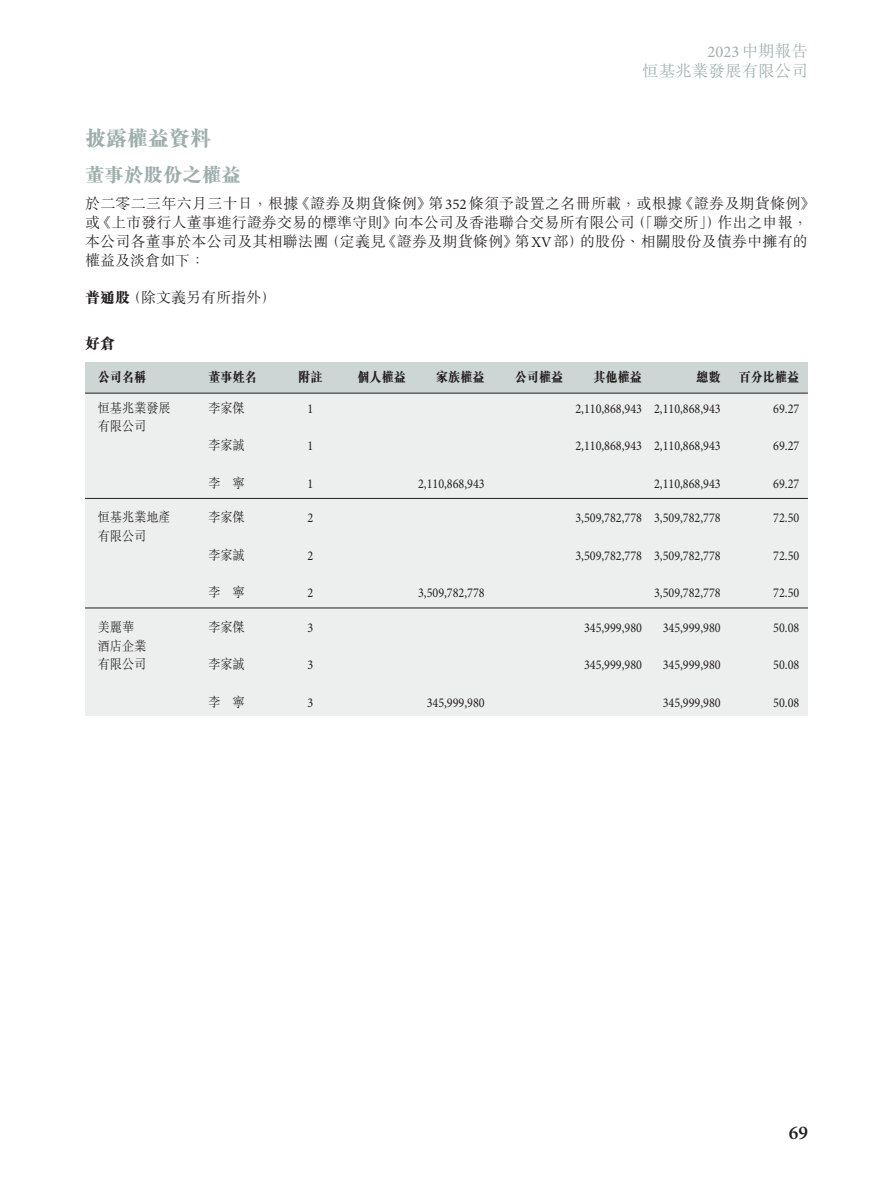
<style>
.page{position:relative;width:893px;height:1191px;background:#fff}
.page>*{position:absolute;margin:0;border:0;box-sizing:border-box;transform-origin:0 0}
.t1{font:800 21px "M Sung HK";color:#9daeac}
.t2{font:800 19.5px "M Sung HK";color:#9daeac}
.t3{font:600 19.5px "Minion Pro";color:#231f20}
.t4{font:300 16.5px "M Sung HK";letter-spacing:.005em;color:#9daeac}
.t5{font:16.5px "Minion Pro";color:#9daeac}
.t6{font:300 15px/18.8px "M Sung HK";letter-spacing:.015em;color:#231f20}
.t7{font:800 15px "M Sung HK";color:#231f20}
.t8{font:13.5px "Minion Pro";color:#231f20;scale:.9 1}
.t9{font:300 13.5px/18.8px "M Sung HK";color:#231f20;scale:.9 1}
.t10{font:800 13.5px "M Sung HK";color:#231f20;scale:.9 1}
.s1{font-family:"M Sung HK";font-weight:300}
.s2{font-family:"Minion Pro";font-weight:400}
.s3{font-weight:800}
</style>
<div class="page">
<div style="left:85px;top:376px;width:723px;height:339px;background:#edeeee"></div>
<div style="left:85px;top:362px;width:723px;height:31px;background:#ced6d5"></div>
<hr style="left:85px;top:393px;width:723px;height:1px;background:#231f20">
<hr style="left:85px;top:498px;width:723px;height:1px;background:#231f20">
<hr style="left:85px;top:607px;width:723px;height:1px;background:#231f20">
<p class="t5" style="left:708px;top:41px;width:102px">2023<span class="s1">中期報告</span></p>
<p class="t4" style="left:642px;top:59px;width:167px">恒基兆業發展有限公司</p>
<h1 class="t1" style="left:85px;top:128px;width:127px">披露權益資料</h1>
<h2 class="t2" style="left:85px;top:165px;width:157px">董事於股份之權益</h2>
<p class="t6" style="left:85px;top:194px;width:732px">於二零二三年六月三十日，根據《證券及期貨條例》第<span class="s2">352</span>條須予設置之名冊所載，或根據《證券及期貨條例》或《上市發行人董事進行證券交易的標準守則》向本公司及香港聯合交易所有限公司（「聯交所」）作出之申報，本公司各董事於本公司及其相聯法團（定義見《證券及期貨條例》第<span class="s2">XV</span>部）的股份、相關股份及債券中擁有的權益及淡倉如下：</p>
<p class="t6" style="left:85px;top:287px;width:193px"><span class="s3">普通股</span>（除文義另有所指外）</p>
<p class="t7" style="left:85px;top:336px;width:31px">好倉</p>
<p class="t10" style="left:98px;top:370px;width:56px">公司名稱</p>
<p class="t10" style="left:208px;top:370px;width:55px">董事姓名</p>
<p class="t10" style="left:298px;top:370px;width:28px">附註</p>
<p class="t10" style="left:357px;top:370px;width:55px">個人權益</p>
<p class="t10" style="left:436px;top:370px;width:55px">家族權益</p>
<p class="t10" style="left:515px;top:370px;width:55px">公司權益</p>
<p class="t10" style="left:593px;top:370px;width:55px">其他權益</p>
<p class="t10" style="left:696px;top:370px;width:29px">總數</p>
<p class="t10" style="left:739px;top:370px;width:69px">百分比權益</p>
<p class="t9" style="left:98px;top:397px;width:82px">恒基兆業發展</p>
<p class="t9" style="left:208px;top:397px;width:42px">李家傑</p>
<p class="t8" style="left:307px;top:399px;width:8px">1</p>
<p class="t8" style="left:575px;top:399px;width:163px">2,110,868,943 2,110,868,943</p>
<p class="t8" style="left:773px;top:399px;width:30px">69.27</p>
<p class="t9" style="left:98px;top:416px;width:56px">有限公司</p>
<p class="t9" style="left:208px;top:435px;width:42px">李家誠</p>
<p class="t8" style="left:307px;top:437px;width:8px">1</p>
<p class="t8" style="left:575px;top:437px;width:163px">2,110,868,943 2,110,868,943</p>
<p class="t8" style="left:773px;top:437px;width:30px">69.27</p>
<p class="t9" style="left:208px;top:472px;width:42px">李　寧</p>
<p class="t8" style="left:307px;top:474px;width:8px">1</p>
<p class="t8" style="left:418px;top:474px;width:76px">2,110,868,943</p>
<p class="t8" style="left:654px;top:474px;width:76px">2,110,868,943</p>
<p class="t8" style="left:773px;top:474px;width:30px">69.27</p>
<p class="t9" style="left:98px;top:507px;width:82px">恒基兆業地產</p>
<p class="t9" style="left:208px;top:507px;width:42px">李家傑</p>
<p class="t8" style="left:307px;top:509px;width:8px">2</p>
<p class="t8" style="left:575px;top:509px;width:163px">3,509,782,778 3,509,782,778</p>
<p class="t8" style="left:773px;top:509px;width:30px">72.50</p>
<p class="t9" style="left:98px;top:526px;width:56px">有限公司</p>
<p class="t9" style="left:208px;top:544px;width:42px">李家誠</p>
<p class="t8" style="left:307px;top:546px;width:8px">2</p>
<p class="t8" style="left:575px;top:546px;width:163px">3,509,782,778 3,509,782,778</p>
<p class="t8" style="left:773px;top:546px;width:30px">72.50</p>
<p class="t9" style="left:208px;top:582px;width:42px">李　寧</p>
<p class="t8" style="left:307px;top:584px;width:8px">2</p>
<p class="t8" style="left:418px;top:584px;width:76px">3,509,782,778</p>
<p class="t8" style="left:654px;top:584px;width:76px">3,509,782,778</p>
<p class="t8" style="left:773px;top:584px;width:30px">72.50</p>
<p class="t9" style="left:98px;top:616px;width:42px">美麗華</p>
<p class="t9" style="left:208px;top:616px;width:42px">李家傑</p>
<p class="t8" style="left:307px;top:618px;width:8px">3</p>
<p class="t8" style="left:584px;top:618px;width:66px">345,999,980</p>
<p class="t8" style="left:663px;top:618px;width:66px">345,999,980</p>
<p class="t8" style="left:773px;top:618px;width:30px">50.08</p>
<p class="t9" style="left:98px;top:635px;width:56px">酒店企業有限公司</p>
<p class="t9" style="left:208px;top:654px;width:42px">李家誠</p>
<p class="t8" style="left:307px;top:656px;width:8px">3</p>
<p class="t8" style="left:584px;top:656px;width:66px">345,999,980</p>
<p class="t8" style="left:663px;top:656px;width:66px">345,999,980</p>
<p class="t8" style="left:773px;top:656px;width:30px">50.08</p>
<p class="t9" style="left:208px;top:691px;width:42px">李　寧</p>
<p class="t8" style="left:307px;top:693px;width:8px">3</p>
<p class="t8" style="left:427px;top:693px;width:66px">345,999,980</p>
<p class="t8" style="left:663px;top:693px;width:66px">345,999,980</p>
<p class="t8" style="left:773px;top:693px;width:30px">50.08</p>
<h2 class="t3" style="left:789px;top:1119px;width:21px">69</h2>
</div>
